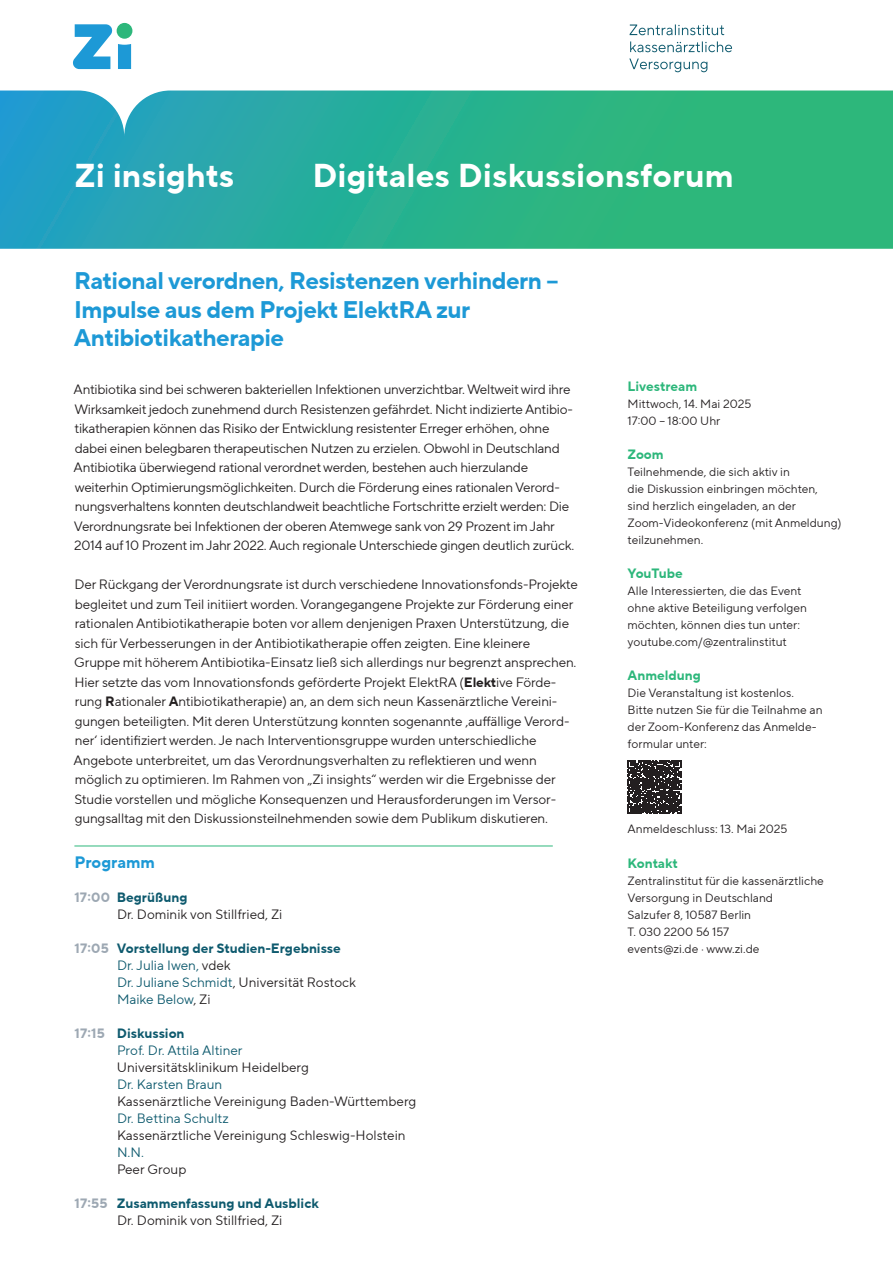
<style>
.page{position:relative;width:893px;height:1263px;background:#fff}
.page>*{position:absolute;margin:0;border:0;box-sizing:border-box;transform-origin:0 0}
.t1{font:700 33px "TT Norms Pro";letter-spacing:.005em;color:#fff}
._02_Haupttitel{font:700 24px/28.5px "TT Norms Pro";letter-spacing:-.02em;color:#1d99d6}
._03_Titel{font:700 16.5px "TT Norms Pro";color:#1d99d6}
._02_Haupttitel-2{font:13.5px/19.5px "TT Norms Pro";letter-spacing:-.02em;color:#231f20}
._03_Text_Person{font:13.5px "TT Norms Pro";color:#231f20}
._03_Thema_Uhrzeit{font:700 13.5px "TT Norms Pro";color:#0e5a6e}
._03_Text_Person-2{font:13.5px "TT Norms Pro";color:#0e5a6e}
._04_Zwischentitel{font:700 13.5px "TT Norms Pro";color:#2db77b}
._04_Text{font:12px/17px "TT Norms Pro";color:#231f20}
.s1{font-weight:700}
.s2{color:#9da8b3}
.s3{color:#231f20}
.s4{color:#0e5a6e}
</style>
<div class="page">
<svg style="left:73px;top:24px;width:58px;height:45px"></svg>
<svg style="left:629px;top:24px;width:103px;height:48px"></svg>
<svg style="left:0;top:91px;width:893px;height:158px;background:#2baf95"></svg>
<svg style="left:628px;top:761px;width:53px;height:53px;background:#3d393a"></svg>
<hr style="left:74px;top:846px;width:479px;height:1px;background:#2db77b">
<h1 class="t1" style="left:74px;top:151px;width:161px">Zi insights</h1>
<h1 class="t1" style="left:312px;top:151px;width:423px">Digitales Diskussionsforum</h1>
<p class="_02_Haupttitel" style="left:74px;top:267px;width:486px">Rational verordnen, Resistenzen verhindern –<br>Impulse aus dem Projekt ElektRA zur<br>Antibiotikatherapie</p>
<p class="_02_Haupttitel-2" style="left:74px;top:380px;width:502px">Antibiotika sind bei schweren bakteriellen Infektionen unverzichtbar. Weltweit wird ihre Wirksamkeit jedoch zunehmend durch Resistenzen gefährdet. Nicht indizierte Antibio&shy;tikatherapien können das Risiko der Entwicklung resistenter Erreger erhöhen, ohne dabei einen belegbaren therapeutischen Nutzen zu erzielen. Obwohl in Deutschland Antibiotika überwiegend rational verordnet werden, bestehen auch hierzulande weiterhin Optimierungsmöglichkeiten. Durch die Förderung eines rationalen Verord&shy;nungsverhaltens konnten deutschlandweit beachtliche Fortschritte erzielt werden: Die Verordnungsrate bei Infektionen der oberen Atemwege sank von 29 Prozent im Jahr 2014 auf 10 Prozent im Jahr 2022. Auch regionale Unterschiede gingen deutlich zurück.</p>
<p class="_02_Haupttitel-2" style="left:74px;top:575px;width:506px">Der Rückgang der Verordnungsrate ist durch verschiedene Innovationsfonds-Projekte begleitet und zum Teil initiiert worden. Vorangegangene Projekte zur Förderung einer rationalen Antibiotikatherapie boten vor allem denjenigen Praxen Unterstützung, die sich für Verbesserungen in der Antibiotikatherapie offen zeigten. Eine kleinere Gruppe mit höherem Antibiotika-Einsatz ließ sich allerdings nur begrenzt ansprechen.<br>Hier setzte das vom Innovationsfonds geförderte Projekt ElektRA (<span class="s1">Elekt</span>ive Förde&shy;rung <span class="s1">R</span>ationaler <span class="s1">A</span>ntibiotikatherapie) an, an dem sich neun Kassenärztliche Vereini&shy;gungen beteiligten. Mit deren Unterstützung konnten sogenannte ‚auffällige Verord&shy;ner‘ identifiziert werden. Je nach Interventionsgruppe wurden unterschiedliche Angebote unterbreitet, um das Verordnungsverhalten zu reflektieren und wenn möglich zu optimieren. Im Rahmen von „Zi insights“ werden wir die Ergebnisse der Studie vorstellen und mögliche Konsequenzen und Herausforderungen im Versor&shy;gungsalltag mit den Diskussionsteilnehmenden sowie dem Publikum diskutieren.</p>
<p class="_03_Titel" style="left:74px;top:849px;width:82px">Programm</p>
<p class="_03_Thema_Uhrzeit" style="left:74px;top:887px;width:114px"><span class="s2">17:00</span> Begrüßung</p>
<p class="_03_Text_Person" style="left:117px;top:904px;width:167px">Dr. Dominik von Stillfried, Zi</p>
<p class="_03_Thema_Uhrzeit" style="left:74px;top:938px;width:268px"><span class="s2">17:05</span> Vorstellung der Studien-Ergebnisse</p>
<p class="_03_Text_Person-2" style="left:117px;top:955px;width:115px">Dr. Julia Iwen, <span class="s3">vdek</span></p>
<p class="_03_Text_Person" style="left:117px;top:972px;width:241px"><span class="s4">Dr. Juliane Schmidt</span>, Universität Rostock</p>
<p class="_03_Text_Person-2" style="left:117px;top:989px;width:95px">Maike Below<span class="s3">, Zi</span></p>
<p class="_03_Thema_Uhrzeit" style="left:74px;top:1023px;width:112px"><span class="s2">17:15</span> Diskussion</p>
<p class="_03_Text_Person-2" style="left:117px;top:1040px;width:127px">Prof. Dr. Attila Altiner</p>
<p class="_03_Text_Person" style="left:117px;top:1057px;width:193px">Universitätsklinikum Heidelberg</p>
<p class="_03_Text_Person-2" style="left:117px;top:1074px;width:107px">Dr. Karsten Braun</p>
<p class="_03_Text_Person" style="left:117px;top:1091px;width:301px">Kassenärztliche Vereinigung Baden-Württemberg</p>
<p class="_03_Text_Person-2" style="left:117px;top:1108px;width:113px">Dr. Bettina Schultz</p>
<p class="_03_Text_Person" style="left:117px;top:1125px;width:290px">Kassenärztliche Vereinigung Schleswig-Holstein</p>
<p class="_03_Text_Person-2" style="left:117px;top:1142px;width:28px">N.N.</p>
<p class="_03_Text_Person" style="left:117px;top:1159px;width:71px">Peer Group</p>
<p class="_03_Thema_Uhrzeit" style="left:74px;top:1193px;width:246px"><span class="s2">17:55</span> Zusammenfassung und Ausblick</p>
<p class="_03_Text_Person" style="left:117px;top:1210px;width:167px">Dr. Dominik von Stillfried, Zi</p>
<p class="_04_Zwischentitel" style="left:628px;top:376px;width:71px">Livestream</p>
<p class="_04_Text" style="left:628px;top:395px;width:125px">Mittwoch, 14. Mai 2025</p>
<p class="_04_Text" style="left:628px;top:412px;width:94px">17:00 – 18:00 Uhr</p>
<p class="_04_Zwischentitel" style="left:628px;top:445px;width:38px">Zoom</p>
<p class="_04_Text" style="left:628px;top:463px;width:215px">Teilnehmende, die sich aktiv in<br>die Diskussion einbringen möchten, sind herzlich eingeladen, an der<br>Zoom-Videokonferenz (mit Anmeldung) teilzunehmen.</p>
<p class="_04_Zwischentitel" style="left:628px;top:564px;width:57px">YouTube</p>
<p class="_04_Text" style="left:628px;top:583px;width:181px">Alle Interessierten, die das Event ohne aktive Beteiligung verfolgen möchten, können dies tun unter:</p>
<p class="_04_Text" style="left:628px;top:634px;width:161px">youtube.com/@zentralinstitut</p>
<p class="_04_Zwischentitel" style="left:628px;top:666px;width:75px">Anmeldung</p>
<p class="_04_Text" style="left:628px;top:685px;width:168px">Die Veranstaltung ist kostenlos.</p>
<p class="_04_Text" style="left:628px;top:702px;width:196px">Bitte nutzen Sie für die Teilnahme an der Zoom-Konferenz das Anmelde&shy;formular unter:</p>
<p class="_04_Text" style="left:628px;top:821px;width:161px">Anmeldeschluss: 13. Mai 2025</p>
<p class="_04_Zwischentitel" style="left:628px;top:853px;width:52px">Kontakt</p>
<p class="_04_Text" style="left:628px;top:872px;width:198px">Zentralinstitut für die kassenärztliche<br>Versorgung in Deutschland</p>
<p class="_04_Text" style="left:628px;top:906px;width:125px">Salzufer 8, 10587 Berlin</p>
<p class="_04_Text" style="left:628px;top:923px;width:103px">T. 030 2200 56 157</p>
<p class="_04_Text" style="left:628px;top:940px;width:133px">events@zi.de · www.zi.de</p>
</div>
